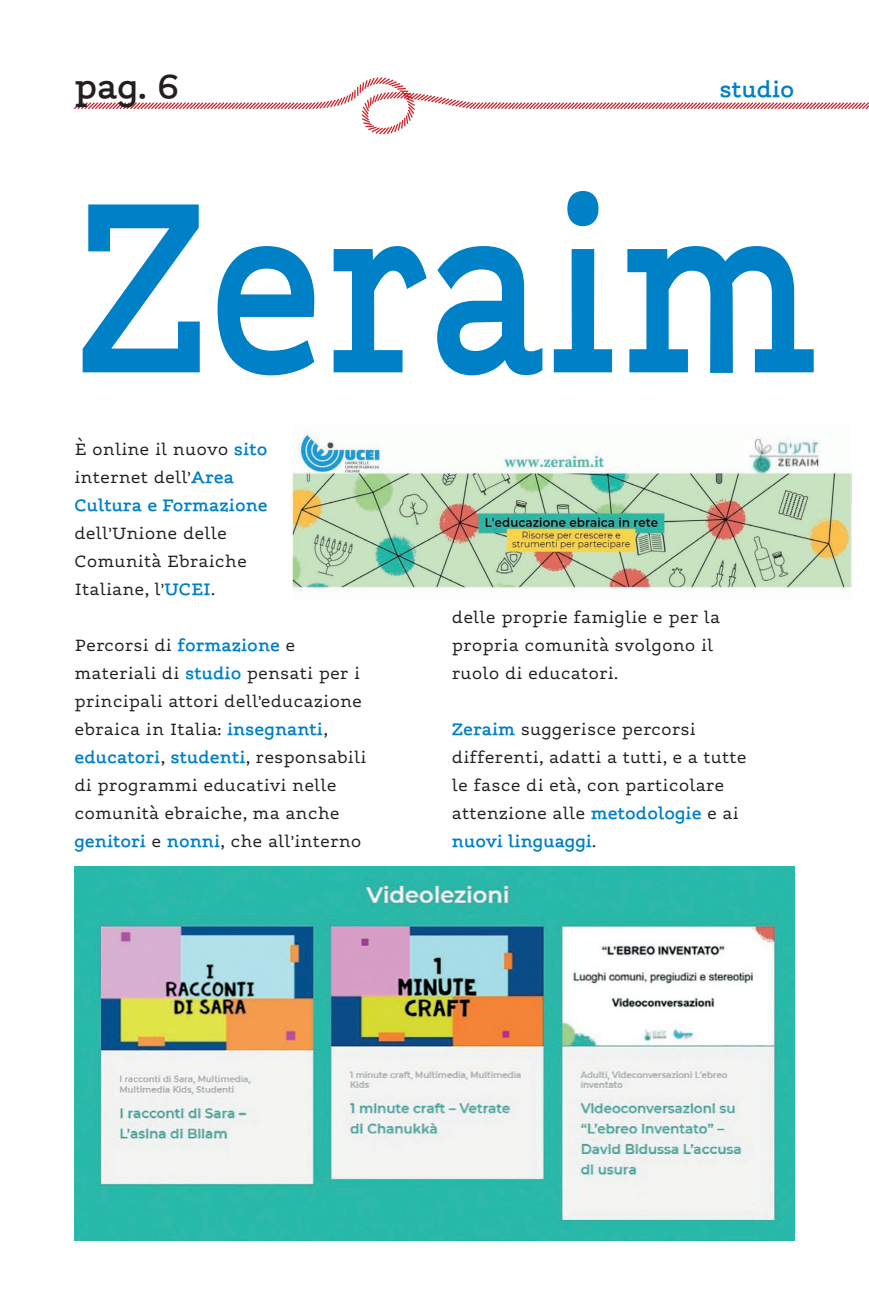
<style>
.page{position:relative;width:869px;height:1315px;background:#fff}
.page>*{position:absolute;margin:0;border:0;box-sizing:border-box;transform-origin:0 0}
.t1{font:700 300.65px "leggimi 05";color:#0080c7;scale:.82 1}
.t2{font:700 42px "leggimi 05";color:#231f20}
.t3{font:700 28px "leggimi 05";color:#0080c7}
.t4{font:21px/28px "leggimi 05";color:#231f20}
.s1{font-weight:700;color:#0080c7}
</style>
<div class="page">
<svg style="left:74px;top:77px;width:794px;height:58px"></svg>
<img style="left:293px;top:433px;width:557px;height:158px">
<img style="left:74px;top:866px;width:720px;height:374px">
<h2 class="t2" style="left:74px;top:62px;width:106px">pag. 6</h2>
<h3 class="t3" style="left:719px;top:73px;width:76px">studio</h3>
<h1 class="t1" style="left:74px;top:111px;width:909px">Zeraim</h1>
<p class="t4" style="left:74px;top:435px;width:195px">È online il nuovo <span class="s1">sito </span>internet dell’<span class="s1">Area<br>Cultura e Formazione</span></p>
<p class="t4" style="left:74px;top:519px;width:174px">dell’Unione delle<br>Comunità Ebraiche<br>Italiane, l’<span class="s1">UCEI</span>.</p>
<p class="t4" style="left:74px;top:631px;width:293px">Percorsi di <span class="s1">formazione</span> e materiali di <span class="s1">studio</span> pensati per i principali attori dell’educazione ebraica in Italia: <span class="s1">insegnanti</span>, <span class="s1">educatori</span>, <span class="s1">studenti</span>, responsabili di programmi educativi nelle comunità ebraiche, ma anche <span class="s1">genitori</span> e <span class="s1">nonni</span>, che all’interno</p>
<p class="t4" style="left:451px;top:603px;width:270px">delle proprie famiglie e per la propria comunità svolgono il ruolo di educatori.</p>
<p class="t4" style="left:451px;top:715px;width:296px"><span class="s1">Zeraim</span> suggerisce percorsi differenti, adatti a tutti, e a tutte le fasce di età, con particolare attenzione alle <span class="s1">metodologie</span> e ai <span class="s1">nuovi linguaggi</span>.</p>
</div>
